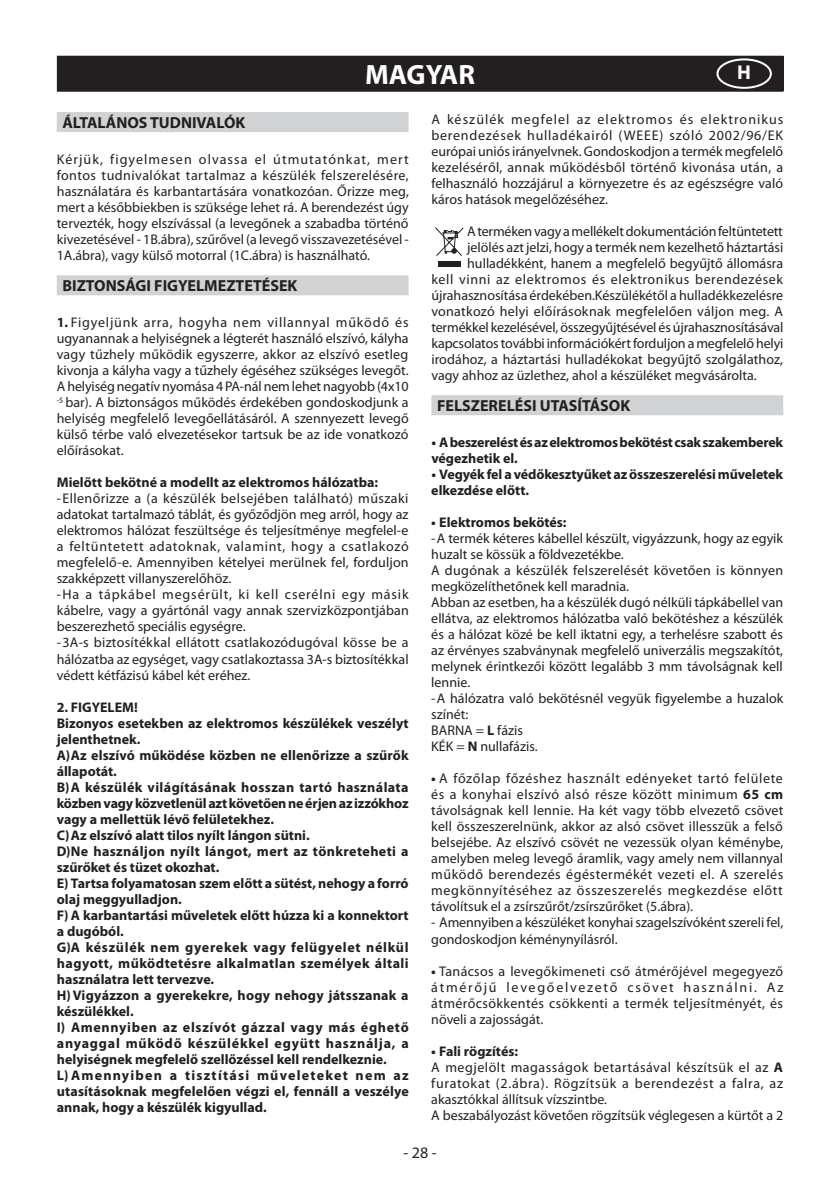
<style>
.page{position:relative;width:840px;height:1191px;background:#fff}
.page>*{position:absolute;margin:0;border:0;box-sizing:border-box;transform-origin:0 0}
.t1{font:700 28px "Myriad Pro";letter-spacing:-.005em;color:#fff}
.t2{font:700 20px "Myriad Pro";color:#fff}
.t3{font:700 16px "Myriad Pro";color:#231f20}
.t4{font:16px "Myriad Pro";color:#231f20}
.t5{font:14px/16px "Myriad Pro";color:#231f20;text-align:justify}
.t6{font:700 14px/16px "Myriad Pro";color:#231f20}
.t7{font:14px/16px "Myriad Pro";letter-spacing:.035em;color:#231f20}
.t8{font:14px "Myriad Pro";letter-spacing:.02em;color:#231f20}
.t9{font:14px "Myriad Pro";letter-spacing:.045em;color:#231f20}
.s1{font-weight:700}
</style>
<div class="page">
<div style="left:57px;top:56px;width:726px;height:22px;background:#231f20"></div>
<div style="left:57px;top:78px;width:726px;height:14px;background:#231f20"></div>
<div style="left:716px;top:58px;width:55px;height:31px;border:2px solid #fff;border-radius:50%"></div>
<div style="left:57px;top:112px;width:351px;height:20px;background:#d1d2d4"></div>
<div style="left:57px;top:275px;width:351px;height:20px;background:#d1d2d4"></div>
<div style="left:431px;top:395px;width:351px;height:20px;background:#d1d2d4"></div>
<div style="left:438px;top:261px;width:22px;height:6px;background:#231f20"></div>
<svg style="left:435px;top:227px;width:29px;height:29px"></svg>
<h1 class="t1" style="left:365px;top:56px;width:111px">MAGYAR</h1>
<h2 class="t2" style="left:736px;top:60px;width:15px">H</h2>
<p class="t3" style="left:62px;top:112px;width:184px">ÁLTALÁNOS TUDNIVALÓK</p>
<p class="t5" style="left:57px;top:151px;width:353px">Kérjük, figyelmesen olvassa el útmutatónkat, mert fontos tudnivalókat tartalmaz a készülék felszerelésére, használatára és karbantartására vonatkozóan. Őrizze meg, mert a későbbiekben is szüksége lehet rá. A berendezést úgy tervezték, hogy elszívással (a levegőnek a szabadba történő kivezetésével - 1B.ábra), szűrővel (a levegő visszavezetésével - 1A.ábra), vagy külső motorral (1C.ábra) is használható.</p>
<p class="t3" style="left:62px;top:275px;width:236px">BIZTONSÁGI FIGYELMEZTETÉSEK</p>
<p class="t5" style="left:57px;top:314px;width:353px"><span class="s1">1.</span> Figyeljünk arra, hogyha nem villannyal működő és ugyanannak a helyiségnek a légterét használó elszívó, kályha vagy tűzhely működik egyszerre, akkor az elszívó esetleg kivonja a kályha vagy a tűzhely égéséhez szükséges levegőt.<br>A helyiség negatív nyomása 4 PA-nál nem lehet nagyobb (4x10 <sup>-5</sup> bar). A biztonságos működés érdekében gondoskodjunk a helyiség megfelelő levegőellátásáról. A szennyezett levegő külső térbe való elvezetésekor tartsuk be az ide vonatkozó előírásokat.</p>
<p class="t6" style="left:57px;top:474px;width:323px">Mielőtt bekötné a modellt az elektromos hálózatba:</p>
<p class="t5" style="left:57px;top:490px;width:353px;text-align:left">-Ellenőrizze a (a készülék belsejében található) műszaki adatokat tartalmazó táblát, és győződjön meg arról, hogy az elektromos hálózat feszültsége és teljesítménye megfelel-e a feltüntetett adatoknak, valamint, hogy a csatlakozó megfelelő-e. Amennyiben kételyei merülnek fel, forduljon szakképzett villanyszerelőhöz.<br>-Ha a tápkábel megsérült, ki kell cserélni egy másik kábelre, vagy a gyártónál vagy annak szervizközpontjában beszerezhető speciális egységre.<br>-3A-s biztosítékkal ellátott csatlakozódugóval kösse be a hálózatba az egységet, vagy csatlakoztassa 3A-s biztosítékkal védett kétfázisú kábel két eréhez.</p>
<p class="t6" style="left:57px;top:698px;width:353px">2. FIGYELEM!<br>Bizonyos esetekben az elektromos készülékek veszélyt jelenthetnek.<br>A) Az elszívó működése közben ne ellenőrizze a szűrők állapotát.<br>B) A készülék világításának hosszan tartó használata közbenvagyközvetlenülaztkövetőenneérjenaz izzókhoz vagy a mellettük lévő felületekhez.<br>C) Az elszívó alatt tilos nyílt lángon sütni.<br>D) Ne használjon nyílt lángot, mert az tönkreteheti a szűrőket és tüzet okozhat.<br>E) Tartsa folyamatosan szem előtt a sütést, nehogy a forró olaj meggyulladjon.<br>F) A karbantartási műveletek előtt húzza ki a konnektort a dugóból.<br>G) A készülék nem gyerekek vagy felügyelet nélkül hagyott, működtetésre alkalmatlan személyek általi használatra lett tervezve.<br>H) Vigyázzon a gyerekekre, hogy nehogy játsszanak a készülékkel.<br>I) Amennyiben az elszívót gázzal vagy más éghető anyaggal működő készülékkel együtt használja, a helyiségnek megfelelő szellőzéssel kell rendelkeznie.<br>L) Amennyiben a tisztítási műveleteket nem az utasításoknak megfelelően végzi el, fennáll a veszélye annak, hogy a készülék kigyullad.</p>
<p class="t5" style="left:431px;top:111px;width:353px">A készülék megfelel az elektromos és elektronikus berendezések hulladékairól (WEEE) szóló 2002/96/EK európai uniós irányelvnek. Gondoskodjon a termék megfelelő kezeléséről, annak működésből történő kivonása után, a felhasználó hozzájárul a környezetre és az egészségre való káros hatások megelőzéséhez.</p>
<p class="t5" style="left:466px;top:223px;width:317px">A terméken vagy a mellékelt dokumentáción feltüntetett</p>
<p class="t5" style="left:467px;top:239px;width:317px">jelölés azt jelzi, hogy a termék nem kezelhető háztartási</p>
<p class="t5" style="left:467px;top:255px;width:317px">hulladékként, hanem a megfelelő begyűjtő állomásra</p>
<p class="t9" style="left:431px;top:271px;width:353px">kell vinni az elektromos és elektronikus berendezések</p>
<p class="t5" style="left:431px;top:287px;width:353px">újrahasznosítása érdekében.Készülékétől a hulladékkezelésre</p>
<p class="t8" style="left:431px;top:303px;width:353px">vonatkozó helyi előírásoknak megfelelően váljon meg. A</p>
<p class="t5" style="left:431px;top:319px;width:353px">termékkel kezelésével, összegyűjtésével és újrahasznosításával</p>
<p class="t5" style="left:431px;top:335px;width:353px">kapcsolatos további információkért forduljon a megfelelő helyi</p>
<p class="t5" style="left:431px;top:351px;width:353px">irodához, a háztartási hulladékokat begyűjtő szolgálathoz,</p>
<p class="t5" style="left:431px;top:367px;width:327px">vagy ahhoz az üzlethez, ahol a készüléket megvásárolta.</p>
<p class="t3" style="left:437px;top:395px;width:195px">FELSZERELÉSI UTASÍTÁSOK</p>
<p class="t6" style="left:431px;top:434px;width:353px">• Abeszereléstésazelektromosbekötéstcsakszakemberek végezhetik el.</p>
<p class="t6" style="left:431px;top:466px;width:353px">• Vegyék fel a védőkesztyűket azösszeszerelésiműveletek elkezdése előtt.</p>
<p class="t6" style="left:431px;top:514px;width:137px">• Elektromos bekötés:</p>
<p class="t5" style="left:431px;top:530px;width:353px;text-align:left">-A termék kéteres kábellel készült, vigyázzunk, hogy az egyik huzalt se kössük a földvezetékbe.<br>A dugónak a készülék felszerelését követően is könnyen megközelíthetőnek kell maradnia.<br>Abban az esetben, ha a készülék dugó nélküli tápkábellel van ellátva, az elektromos hálózatba való bekötéshez a készülék és a hálózat közé be kell iktatni egy, a terhelésre szabott és az érvényes szabványnak megfelelő univerzális megszakítót, melynek érintkezői között legalább 3 mm távolságnak kell lennie.<br>-A hálózatra való bekötésnél vegyük figyelembe a huzalok színét:<br>BARNA = <span class="s1">L</span> fázis<br>KÉK = <span class="s1">N</span> nullafázis.</p>
<p class="t5" style="left:431px;top:770px;width:353px"><span class="s1">•</span> A főzőlap főzéshez használt edényeket tartó felülete és a konyhai elszívó alsó része között minimum <span class="s1">65 cm </span>távolságnak kell lennie. Ha két vagy több elvezető csövet kell összeszerelnünk, akkor az alsó csövet illesszük a felső belsejébe. Az elszívó csövét ne vezessük olyan kéménybe, amelyben meleg levegő áramlik, vagy amely nem villannyal működő berendezés égéstermékét vezeti el. A szerelés megkönnyítéséhez az összeszerelés megkezdése előtt távolítsuk el a zsírszűrőt/zsírszűrőket (5.ábra).</p>
<p class="t5" style="left:431px;top:914px;width:353px">- Amennyiben a készüléket konyhai szagelszívóként szereli fel, gondoskodjon kéménynyílásról.</p>
<p class="t5" style="left:431px;top:962px;width:353px"><span class="s1">•</span> Tanácsos a levegőkimeneti cső átmérőjével megegyező átmérőjű levegőelvezető csövet használni. Az átmérőcsökkentés csökkenti a termék teljesítményét, és növeli a zajosságát.</p>
<p class="t7" style="left:431px;top:1042px;width:353px"><span class="s1">• Fali rögzítés:<br></span>A megjelölt magasságok betartásával készítsük el az <span class="s1">A </span>furatokat (2.ábra). Rögzítsük a berendezést a falra, az akasztókkal állítsuk vízszintbe.<br>A beszabályozást követően rögzítsük véglegesen a kürtőt a 2</p>
<p class="t4" style="left:403px;top:1142px;width:35px">- 28 -</p>
</div>
